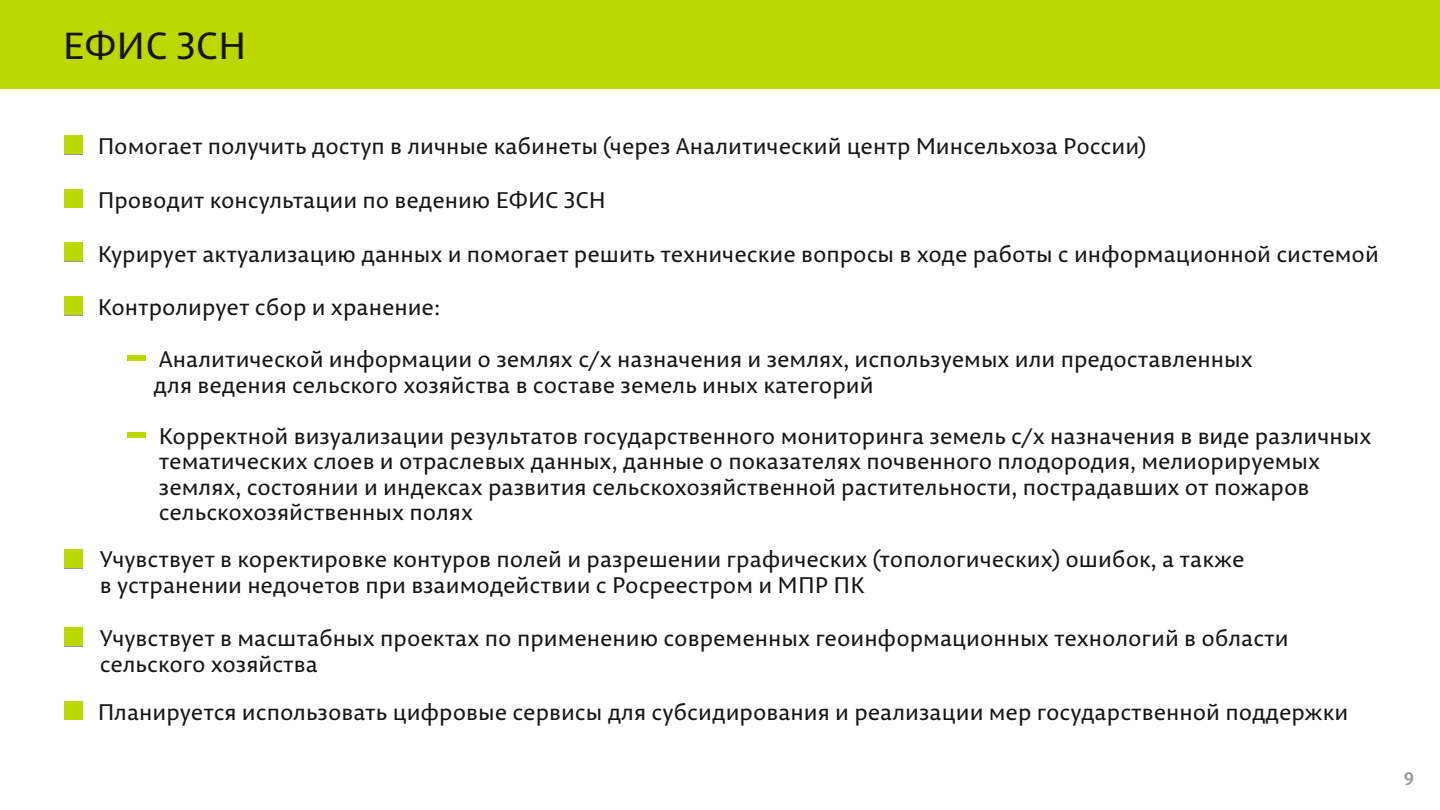
<style>
.page{position:relative;width:1440px;height:810px;background:#fff}
.page>*{position:absolute;margin:0;border:0;box-sizing:border-box;transform-origin:0 0}
.t1{font:37.5px "Permian Sans Typeface";color:#151616}
.t2{font:22.5px/25.7px "Permian Sans Typeface";color:#151616}
.t3{font:700 18px "Permian Sans Typeface";color:#989899}
</style>
<div class="page">
<div style="left:0;top:0;width:1440px;height:88px;background:#bcd800"></div>
<div style="left:64px;top:701px;width:19px;height:19px;background:#bcd800"></div>
<svg style="left:64px;top:628px;width:19px;height:19px"></svg>
<div style="left:64px;top:628px;width:18px;height:18px;background:#bcd800"></div>
<svg style="left:64px;top:550px;width:19px;height:19px"></svg>
<div style="left:64px;top:550px;width:18px;height:18px;background:#bcd800"></div>
<div style="left:64px;top:297px;width:19px;height:18px;background:#bcd800"></div>
<div style="left:64px;top:296px;width:18px;height:19px;background:#bcd800"></div>
<div style="left:127px;top:356px;width:19px;height:5px;background:#bcd800"></div>
<div style="left:127px;top:432px;width:19px;height:6px;background:#bcd800"></div>
<svg style="left:64px;top:243px;width:19px;height:19px"></svg>
<div style="left:64px;top:243px;width:18px;height:18px;background:#bcd800"></div>
<div style="left:64px;top:190px;width:19px;height:18px;background:#bcd800"></div>
<div style="left:64px;top:189px;width:18px;height:18px;background:#bcd800"></div>
<div style="left:64px;top:136px;width:19px;height:18px;background:#bcd800"></div>
<div style="left:64px;top:135px;width:18px;height:19px;background:#bcd800"></div>
<h1 class="t1" style="left:63px;top:31px;width:185px">ЕФИС ЗСН</h1>
<p class="t2" style="left:98px;top:136px;width:1050px">Помогает получить доступ в личные кабинеты (через Аналитический центр Минсельхоза России)</p>
<p class="t2" style="left:98px;top:190px;width:510px">Проводит консультации по ведению ЕФИС ЗСН</p>
<p class="t2" style="left:98px;top:243px;width:1283px">Курирует актуализацию данных и помогает решить технические вопросы в ходе работы с информационной системой</p>
<p class="t2" style="left:98px;top:297px;width:344px">Контролирует сбор и хранение:</p>
<p class="t2" style="left:154px;top:349px;width:1101px">Аналитической информации о землях с/х назначения и землях, используемых или предоставленных для ведения сельского хозяйства в составе земель иных категорий</p>
<p class="t2" style="left:159px;top:425px;width:1214px">Корректной визуализации результатов государственного мониторинга земель с/х назначения в виде различных тематических слоев и отраслевых данных, данные о показателях почвенного плодородия, мелиорируемых землях, состоянии и индексах развития сельскохозяйственной растительности, пострадавших от пожаров сельскохозяйственных полях</p>
<p class="t2" style="left:100px;top:549px;width:1146px">Учувствует в коректировке контуров полей и разрешении графических (топологических) ошибок, а также в устранении недочетов при взаимодействии с Росреестром и МПР ПК</p>
<p class="t2" style="left:100px;top:628px;width:1190px">Учувствует в масштабных проектах по применению современных геоинформационных технологий в области сельского хозяйства</p>
<p class="t2" style="left:98px;top:701px;width:1252px">Планируется использовать цифровые сервисы для субсидирования и реализации мер государственной поддержки</p>
<p class="t3" style="left:1404px;top:771px;width:12px">9</p>
</div>
